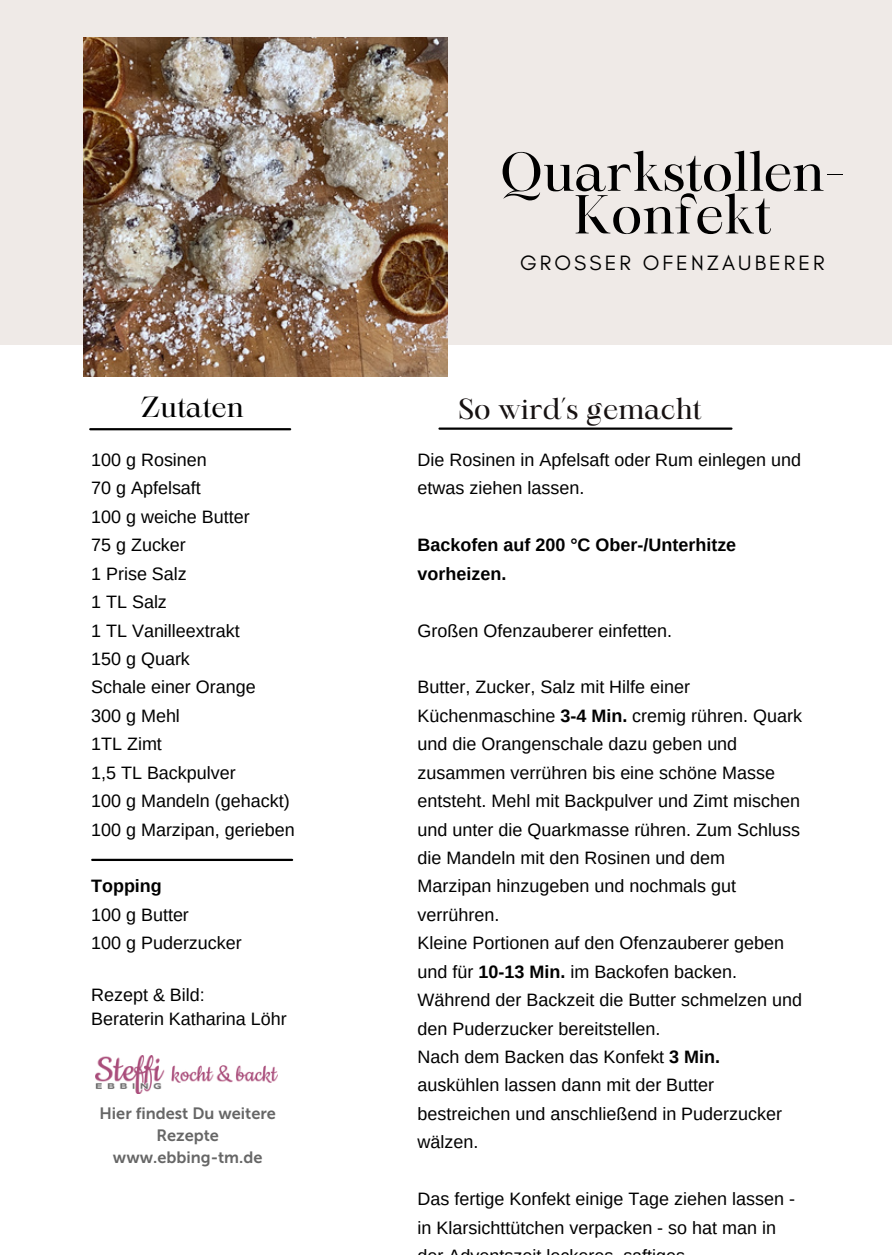
<style>
.page{position:relative;width:892px;height:1258px;background:#fff}
.page>*{position:absolute;margin:0;border:0;box-sizing:border-box;transform-origin:0 0}
.t1{font:52.5px/42.6px "Maharlika";color:#000;text-align:center}
.t2{font:27.9px "Maharlika";color:#161111}
.t3{font:27.9px "Maharlika";color:#000}
.t4{font:21px "Glacial Indifference";letter-spacing:.145em;color:#000}
.t5{font:18px/28.5px "Arimo";color:#000}
.t6{font:700 18px/28.5px "Arimo";color:#000}
.t7{font:16.2px/21.9px "Museo Sans 700";color:#666;text-align:center}
.s1{font-weight:700}
</style>
<div class="page">
<div style="left:0;top:0;width:891px;height:345px;background:#efeae7"></div>
<hr style="left:90px;top:428px;width:200px;height:2px;background:#000">
<hr style="left:439px;top:427px;width:292px;height:3px;background:#000">
<img style="left:84px;top:37px;width:363px;height:339px">
<hr style="left:92px;top:859px;width:200px;height:2px;background:#000">
<img style="left:96px;top:1055px;width:181px;height:39px">
<h2 class="t3" style="left:141px;top:395px;width:104px">Zutaten</h2>
<p class="t5" style="left:91px;top:445px;width:205px">100 g Rosinen<br>70 g Apfelsaft<br>100 g weiche Butter<br>75 g Zucker<br>1 Prise Salz<br>1 TL Salz<br>1 TL Vanilleextrakt<br>150 g Quark<br>Schale einer Orange<br>300 g Mehl<br>1TL Zimt<br>1,5 TL Backpulver<br>100 g Mandeln (gehackt)<br>100 g Marzipan, gerieben</p>
<p class="t6" style="left:91px;top:872px;width:72px">Topping</p>
<p class="t5" style="left:91px;top:900px;width:152px">100 g Butter<br>100 g Puderzucker</p>
<p class="t5" style="left:91px;top:983px;width:197px;line-height:24px">Rezept &amp; Bild:<br>Beraterin Katharina Löhr</p>
<p class="t7" style="left:99px;top:1103px;width:178px">Hier findest Du weitere<br>Rezepte www.ebbing-tm.de</p>
<h1 class="t1" style="left:500px;top:156px;width:346px">Quarkstollen-<br>Konfekt</h1>
<p class="t4" style="left:520px;top:250px;width:306px">GROSSER OFENZAUBERER</p>
<h2 class="t2" style="left:458px;top:397px;width:244px">So wird´s gemacht</h2>
<p class="t5" style="left:417px;top:445px;width:385px">Die Rosinen in Apfelsaft oder Rum einlegen und etwas ziehen lassen.</p>
<p class="t6" style="left:417px;top:531px;width:320px">Backofen auf 200 °C Ober-/Unterhitze vorheizen.</p>
<p class="t5" style="left:417px;top:616px;width:256px">Großen Ofenzauberer einfetten.</p>
<p class="t5" style="left:417px;top:673px;width:386px">Butter, Zucker, Salz mit Hilfe einer Küchenmaschine <span class="s1">3-4 Min.</span> cremig rühren. Quark und die Orangenschale dazu geben und zusammen verrühren bis eine schöne Masse entsteht. Mehl mit Backpulver und Zimt mischen und unter die Quarkmasse rühren. Zum Schluss die Mandeln mit den Rosinen und dem Marzipan hinzugeben und nochmals gut verrühren.<br>Kleine Portionen auf den Ofenzauberer geben und für <span class="s1">10-13 Min.</span> im Backofen backen.<br>Während der Backzeit die Butter schmelzen und den Puderzucker bereitstellen.<br>Nach dem Backen das Konfekt <span class="s1">3 Min. </span>auskühlen lassen dann mit der Butter bestreichen und anschließend in Puderzucker wälzen.</p>
<p class="t5" style="left:417px;top:1184px;width:379px">Das fertige Konfekt einige Tage ziehen lassen - in Klarsichttütchen verpacken - so hat man in der Adventszeit leckeres safti es</p>
</div>
